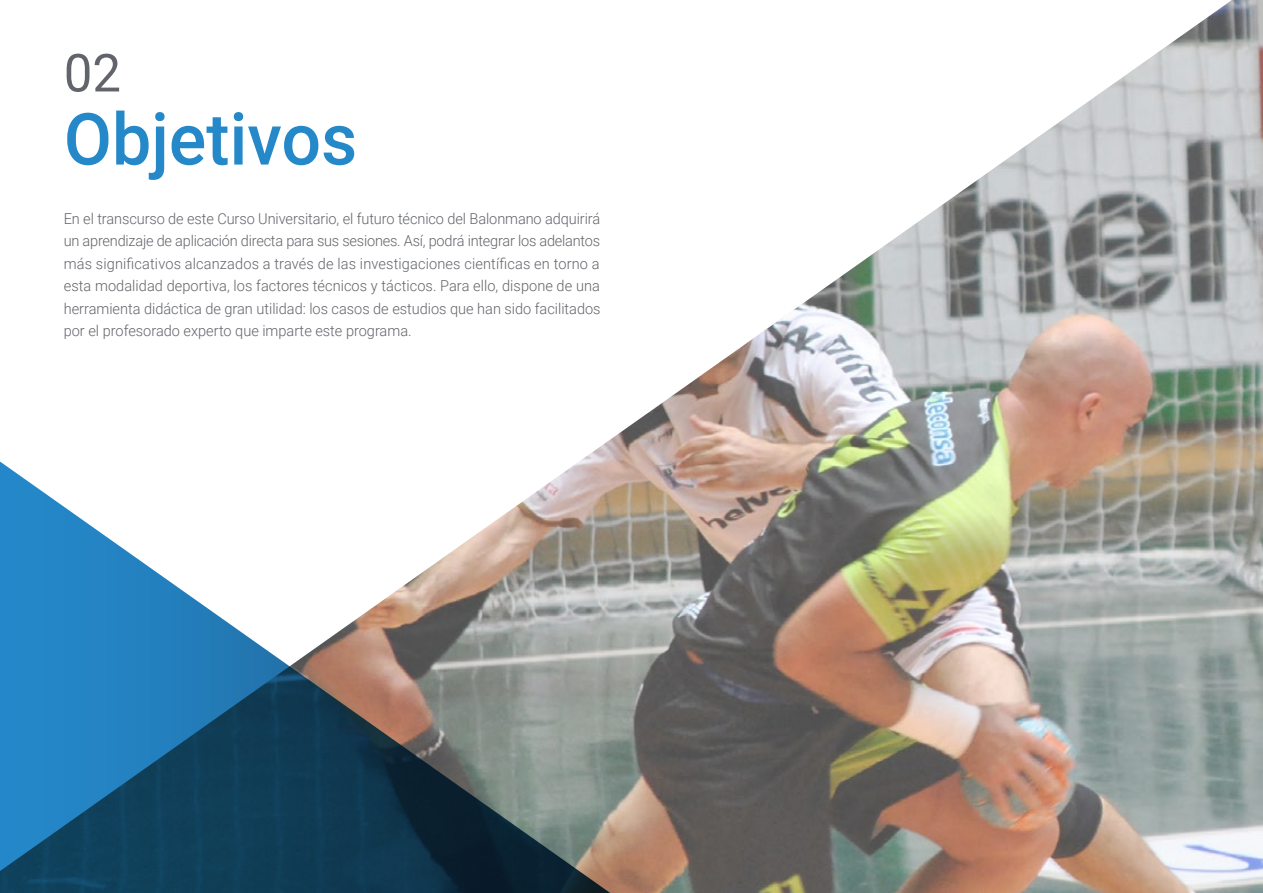
<style>
.page{position:relative;width:1263px;height:893px;background:#fff}
.page>*{position:absolute;margin:0;border:0;box-sizing:border-box;transform-origin:0 0}
.t1{font:500 72px "Roboto";color:#2488c9}
.t2{font:52.5px "Roboto";color:#61646a}
.t3{font:300 15px/22.5px "Roboto";color:#61646a;text-align:justify}
</style>
<div class="page">
<img style="left:601px;top:0;width:662px;height:893px">
<svg style="left:0;top:446px;width:640px;height:447px"></svg>
<h2 class="t2" style="left:64px;top:36px;width:59px">02</h2>
<h1 class="t1" style="left:64px;top:89px;width:295px">Objetivos</h1>
<p class="t3" style="left:64px;top:207px;width:538px">En el transcurso de este Curso Universitario, el futuro técnico del Balonmano adquirirá un aprendizaje de aplicación directa para sus sesiones. Así, podrá integrar los adelantos más significativos alcanzados a través de las investigaciones científicas en torno a esta modalidad deportiva, los factores técnicos y tácticos. Para ello, dispone de una herramienta didáctica de gran utilidad: los casos de estudios que han sido facilitados por el profesorado experto que imparte este programa.</p>
</div>
